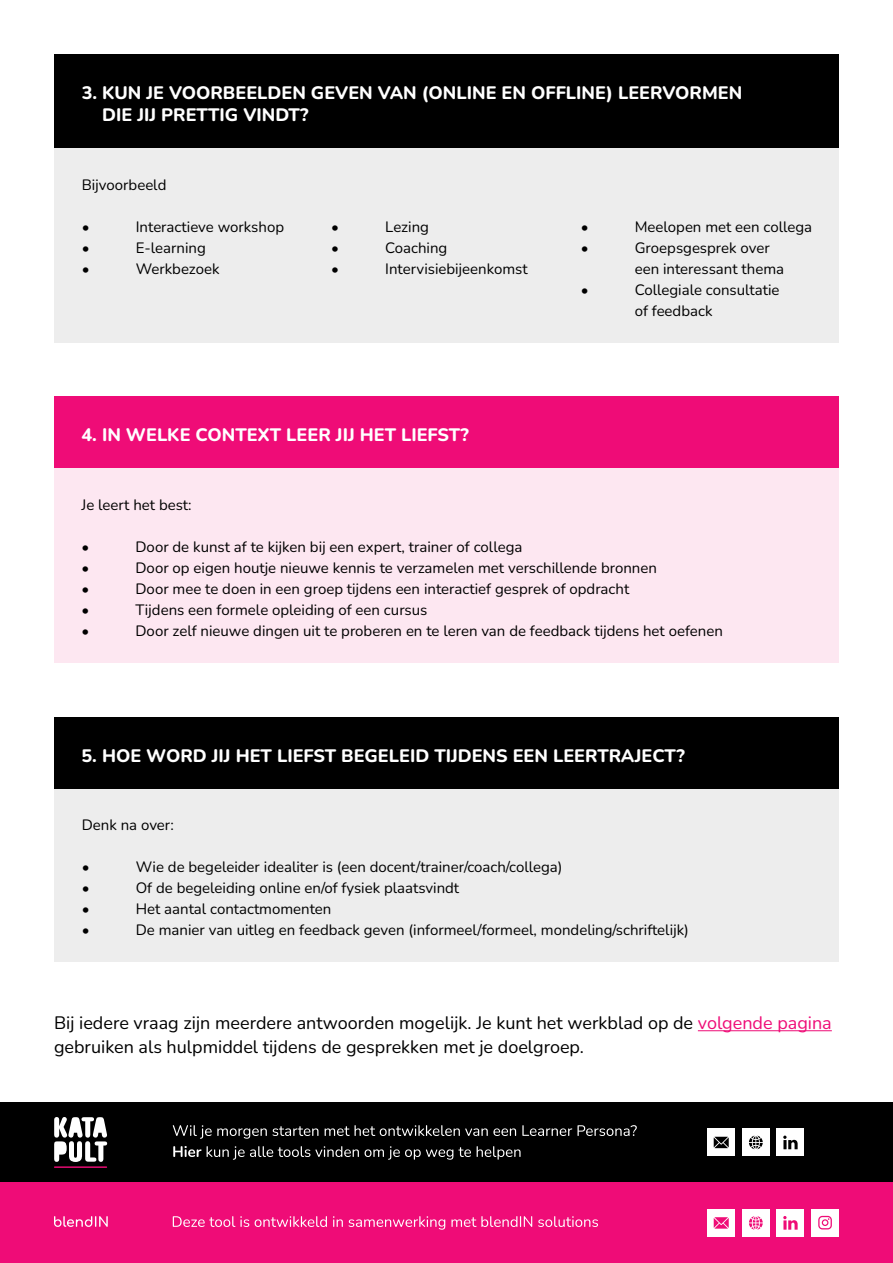
<style>
.page{position:relative;width:893px;height:1263px;background:#fff}
.page>*{position:absolute;margin:0;border:0;box-sizing:border-box;transform-origin:0 0}
.t1{font:800 18px/21.6px "Nunito";color:#fff}
.t2{font:18px/24px "Nunito";color:#000}
.t3{font:15px/21px "Nunito";color:#000}
.s1{color:#ef0c77}
</style>
<div class="page">
<div style="left:54px;top:788px;width:785px;height:174px;background:#ededed"></div>
<div style="left:54px;top:468px;width:785px;height:195px;background:#fde7f1"></div>
<div style="left:54px;top:148px;width:785px;height:194px;background:#ededed"></div>
<div style="left:54px;top:54px;width:785px;height:94px;background:#000"></div>
<div style="left:54px;top:396px;width:785px;height:72px;background:#ef0c77"></div>
<div style="left:54px;top:717px;width:785px;height:71px;background:#000"></div>
<hr style="left:698px;top:1030px;width:134px;height:1px;background:#ef0c77">
<div style="left:0;top:1102px;width:893px;height:80px;background:#000"></div>
<div style="left:776px;top:1128px;width:28px;height:28px;background:#fff"></div>
<svg style="left:783px;top:1135px;width:15px;height:14px"></svg>
<div style="left:0;top:1182px;width:893px;height:81px;background:#ef0c77"></div>
<svg style="left:173px;top:1216px;width:425px;height:14px"></svg>
<svg style="left:54px;top:1216px;width:54px;height:11px"></svg>
<div style="left:707px;top:1209px;width:28px;height:28px;background:#fff"></div>
<div style="left:742px;top:1209px;width:28px;height:28px;background:#fff"></div>
<div style="left:811px;top:1209px;width:28px;height:27px;background:#fff"></div>
<div style="left:776px;top:1209px;width:28px;height:28px;background:#fff"></div>
<svg style="left:783px;top:1216px;width:15px;height:14px"></svg>
<svg style="left:818px;top:1216px;width:14px;height:13px"></svg>
<svg style="left:749px;top:1216px;width:14px;height:14px"></svg>
<svg style="left:714px;top:1217px;width:15px;height:11px"></svg>
<svg style="left:54px;top:1117px;width:53px;height:45px"></svg>
<hr style="left:54px;top:1166px;width:53px;height:2px;background:#ef0c77">
<div style="left:707px;top:1128px;width:28px;height:28px;background:#fff"></div>
<div style="left:742px;top:1128px;width:28px;height:28px;background:#fff"></div>
<svg style="left:749px;top:1135px;width:14px;height:14px"></svg>
<svg style="left:714px;top:1137px;width:15px;height:11px"></svg>
<svg style="left:173px;top:1146px;width:348px;height:14px"></svg>
<svg style="left:173px;top:1125px;width:464px;height:14px"></svg>
<p class="t1" style="left:102px;top:82px;width:641px;text-indent:-21px">3. KUN JE VOORBEELDEN GEVEN VAN (ONLINE EN OFFLINE) LEERVORMEN<br>DIE JIJ PRETTIG VINDT?</p>
<p class="t3" style="left:82px;top:173px;width:86px">Bijvoorbeeld</p>
<p class="t3" style="left:82px;top:215px;width:9px">•</p>
<p class="t3" style="left:136px;top:215px;width:150px">Interactieve workshop</p>
<p class="t3" style="left:82px;top:236px;width:9px">•</p>
<p class="t3" style="left:136px;top:236px;width:72px">E-learning</p>
<p class="t3" style="left:82px;top:257px;width:9px">•</p>
<p class="t3" style="left:136px;top:257px;width:85px">Werkbezoek</p>
<p class="t3" style="left:331px;top:215px;width:9px">•</p>
<p class="t3" style="left:385px;top:215px;width:45px">Lezing</p>
<p class="t3" style="left:331px;top:236px;width:9px">•</p>
<p class="t3" style="left:385px;top:236px;width:64px">Coaching</p>
<p class="t3" style="left:331px;top:257px;width:9px">•</p>
<p class="t3" style="left:385px;top:257px;width:144px">Intervisiebijeenkomst</p>
<p class="t1" style="left:82px;top:424px;width:389px">4. IN WELKE CONTEXT LEER JIJ HET LIEFST?</p>
<p class="t3" style="left:581px;top:215px;width:9px">•</p>
<p class="t3" style="left:635px;top:215px;width:179px">Meelopen met een collega</p>
<p class="t3" style="left:581px;top:236px;width:9px">•</p>
<p class="t3" style="left:635px;top:236px;width:151px">Groepsgesprek over een interessant thema</p>
<p class="t3" style="left:581px;top:278px;width:9px">•</p>
<p class="t3" style="left:635px;top:278px;width:146px">Collegiale consultatie of feedback</p>
<p class="t3" style="left:82px;top:494px;width:112px">Je leert het best:</p>
<p class="t3" style="left:82px;top:536px;width:9px">•</p>
<p class="t3" style="left:136px;top:536px;width:388px">Door de kunst af te kijken bij een expert, trainer of collega</p>
<p class="t3" style="left:82px;top:557px;width:9px">•</p>
<p class="t3" style="left:136px;top:557px;width:523px">Door op eigen houtje nieuwe kennis te verzamelen met verschillende bronnen</p>
<p class="t3" style="left:82px;top:578px;width:9px">•</p>
<p class="t3" style="left:136px;top:578px;width:495px">Door mee te doen in een groep tijdens een interactief gesprek of opdracht</p>
<p class="t3" style="left:82px;top:599px;width:9px">•</p>
<p class="t3" style="left:136px;top:599px;width:293px">Tijdens een formele opleiding of een cursus</p>
<p class="t3" style="left:82px;top:620px;width:9px">•</p>
<p class="t3" style="left:136px;top:620px;width:589px">Door zelf nieuwe dingen uit te proberen en te leren van de feedback tijdens het oefenen</p>
<p class="t1" style="left:82px;top:744px;width:605px">5. HOE WORD JIJ HET LIEFST BEGELEID TIJDENS EEN LEERTRAJECT?</p>
<p class="t3" style="left:82px;top:814px;width:94px">Denk na over:</p>
<p class="t3" style="left:82px;top:856px;width:9px">•</p>
<p class="t3" style="left:136px;top:856px;width:428px">Wie de begeleider idealiter is (een docent/trainer/coach/collega)</p>
<p class="t3" style="left:82px;top:877px;width:9px">•</p>
<p class="t3" style="left:136px;top:877px;width:325px">Of de begeleiding online en/of fysiek plaatsvindt</p>
<p class="t3" style="left:82px;top:898px;width:9px">•</p>
<p class="t3" style="left:136px;top:898px;width:197px">Het aantal contactmomenten</p>
<p class="t3" style="left:82px;top:919px;width:9px">•</p>
<p class="t3" style="left:136px;top:919px;width:555px">De manier van uitleg en feedback geven (informeel/formeel, mondeling/schriftelijk)</p>
<p class="t2" style="left:54px;top:1010px;width:779px">Bij iedere vraag zijn meerdere antwoorden mogelijk. Je kunt het werkblad op de <span class="s1">volgende pagina </span>gebruiken als hulpmiddel tijdens de gesprekken met je doelgroep.</p>
</div>
